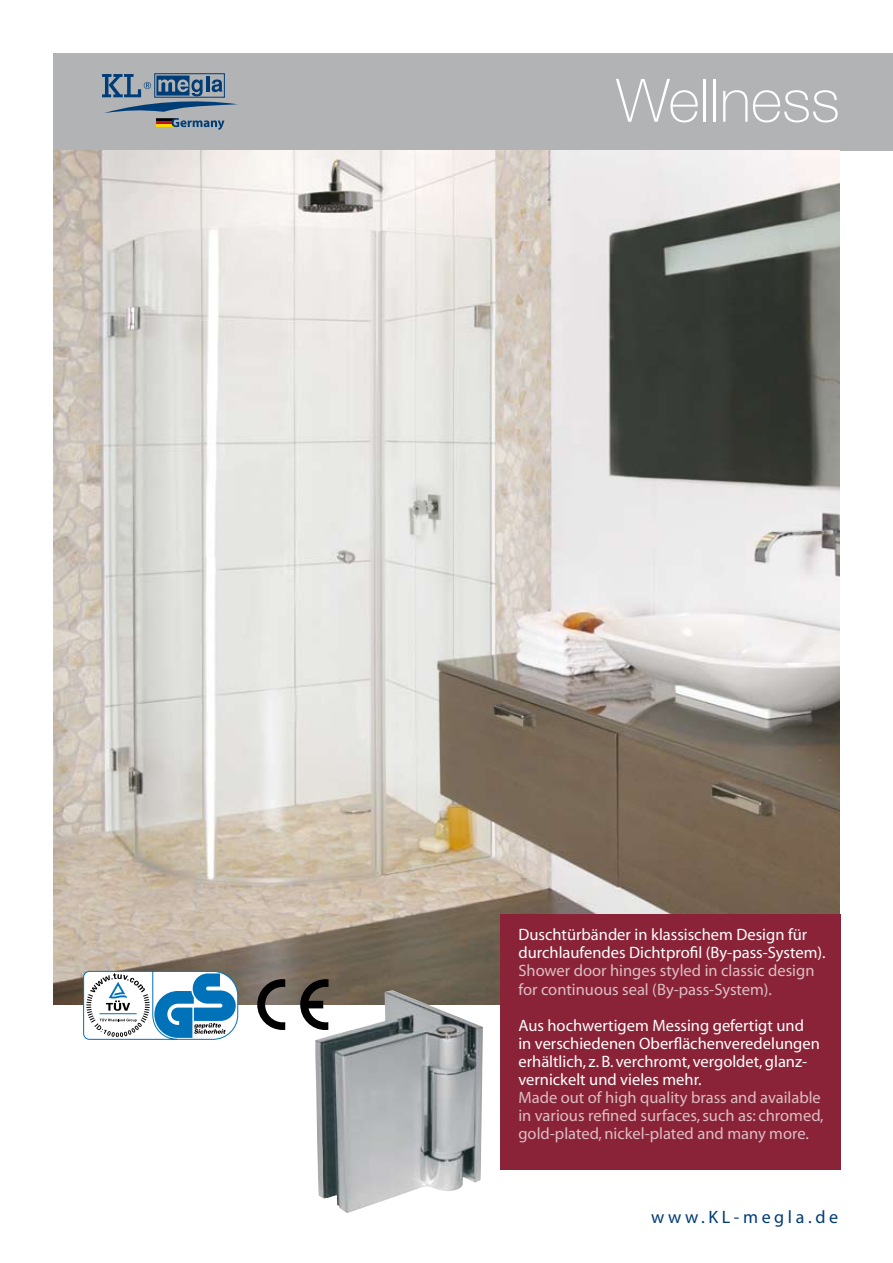
<style>
.page{position:relative;width:893px;height:1263px;background:#fff}
.page>*{position:absolute;margin:0;border:0;box-sizing:border-box;transform-origin:0 0}
.t1{font:100 60px "Helvetica Neue";color:#fff}
.t2{font:18px "Myriad";letter-spacing:.2em;color:#003c76}
.t3{font:16.5px/18px "Myriad";color:#fff}
.t4{font:16.5px/18px "Myriad";color:#dcbdc3}
</style>
<div class="page">
<div style="left:53px;top:53px;width:840px;height:98px;background:#b1b3b4"></div>
<div style="left:154px;top:73px;width:71px;height:25px;border:1px solid #003c76"></div>
<svg style="left:102px;top:74px;width:135px;height:56px"></svg>
<img style="left:53px;top:151px;width:787px;height:854px">
<div style="left:500px;top:914px;width:340px;height:255px;background:#8a2337"></div>
<img style="left:315px;top:990px;width:168px;height:223px">
<svg style="left:83px;top:971px;width:155px;height:69px"></svg>
<hr style="left:100px;top:1013px;width:37px;height:1px;background:#0072ba">
<svg style="left:300px;top:979px;width:29px;height:51px"></svg>
<svg style="left:257px;top:979px;width:28px;height:51px"></svg>
<h1 class="t1" style="left:616px;top:66px;width:225px">Wellness</h1>
<p class="t3" style="left:518px;top:927px;width:309px">Duschtürbänder in klassischem Design für durchlaufendes Dichtprofil (By-pass-System).</p>
<p class="t4" style="left:518px;top:963px;width:298px">Shower door hinges styled in classic design for continuous seal (By-pass-System).</p>
<p class="t3" style="left:518px;top:1017px;width:303px">Aus hochwertigem Messing gefertigt und in verschiedenen Oberflächenveredelungen erhältlich, z. B. verchromt, vergoldet, glanz&shy;vernickelt und vieles mehr.</p>
<p class="t4" style="left:518px;top:1089px;width:307px">Made out of high quality brass and available in various refined surfaces, such as: chromed, gold-plated, nickel-plated and many more.</p>
<p class="t2" style="left:651px;top:1208px;width:188px">www.KL-megla.de</p>
</div>
